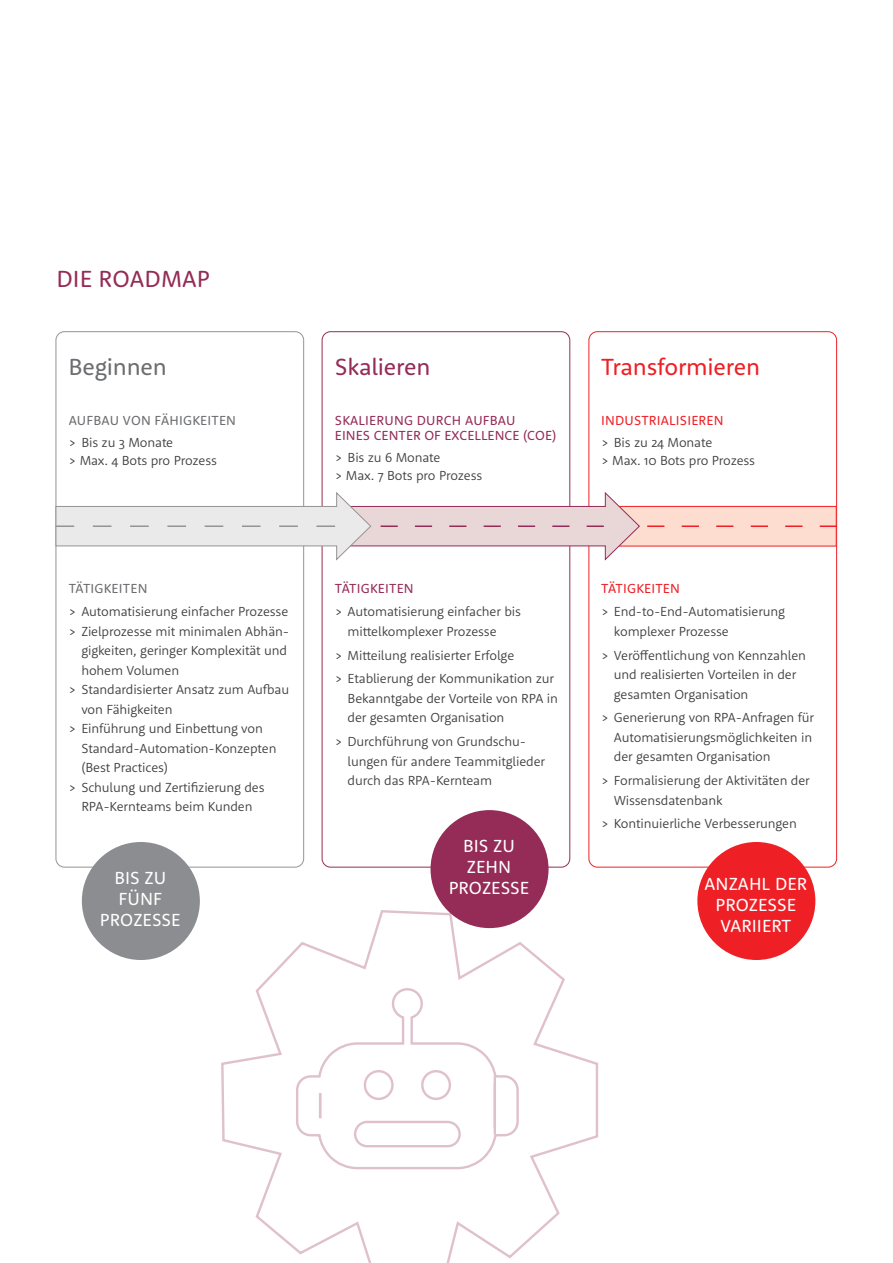
<style>
.page{position:relative;width:893px;height:1263px;background:#fff}
.page>*{position:absolute;margin:0;border:0;box-sizing:border-box;transform-origin:0 0}
.t1{font:24px "Rooney Sans";letter-spacing:-.005em;color:#942c57}
.t2{font:24px "Rooney Sans";letter-spacing:-.01em;color:#ee2026}
.t3{font:24px "Rooney Sans";letter-spacing:-.01em;color:#6c6d70}
.t4{font:18px/21px "Rooney Sans";letter-spacing:.005em;color:#fff;text-align:center}
.t5{font:300 13.5px/19.5px "Rooney Sans";letter-spacing:-.01em;color:#3e3e3f}
.t6{font:13.5px/15px "Rooney Sans";letter-spacing:.01em;color:#942c57}
.t7{font:13.5px "Rooney Sans";letter-spacing:.015em;color:#6c6d70}
.t8{font:13.5px "Rooney Sans";letter-spacing:.015em;color:#ee2026}
</style>
<div class="page">
<div style="left:613px;top:506px;width:224px;height:40px;background:#fdddcf;border:1px solid #ee2026"></div>
<svg style="left:647px;top:525px;width:190px;height:2px"></svg>
<svg style="left:55px;top:492px;width:585px;height:69px"></svg>
<div style="left:431px;top:810px;width:118px;height:118px;background:#942c57;border-radius:50%"></div>
<div style="left:697px;top:842px;width:118px;height:118px;background:#ee2026;border-radius:50%"></div>
<div style="left:82px;top:842px;width:118px;height:118px;background:#8b8d90;border-radius:50%"></div>
<svg style="left:221px;top:909px;width:377px;height:354px"></svg>
<h1 class="t1" style="left:57px;top:263px;width:155px">DIE ROADMAP</h1>
<h1 class="t3" style="left:69px;top:351px;width:100px">Beginnen</h1>
<p class="t7" style="left:69px;top:411px;width:169px">AUFBAU VON FÄHIGKEITEN</p>
<p class="t5" style="left:69px;top:433px;width:150px;line-height:18px">&gt; Bis zu 3 Monate<br>&gt; Max. 4 Bots pro Prozess</p>
<p class="t7" style="left:69px;top:579px;width:80px">TÄTIGKEITEN</p>
<p class="t5" style="left:69px;top:601px;width:221px">&gt; Automatisierung einfacher Prozesse</p>
<p class="t5" style="left:69px;top:621px;width:222px">&gt; Zielprozesse mit minimalen Abhän-</p>
<p class="t5" style="left:81px;top:640px;width:207px">gigkeiten, geringer Komplexität und</p>
<p class="t5" style="left:81px;top:660px;width:99px">hohem Volumen</p>
<p class="t5" style="left:69px;top:679px;width:222px">&gt; Standardisierter Ansatz zum Aufbau</p>
<p class="t5" style="left:81px;top:699px;width:93px">von Fähigkeiten</p>
<p class="t5" style="left:69px;top:718px;width:196px">&gt; Einführung und Einbettung von</p>
<p class="t5" style="left:81px;top:738px;width:197px">Standard-Automation-Konzepten</p>
<p class="t5" style="left:81px;top:757px;width:88px">(Best Practices)</p>
<p class="t5" style="left:69px;top:777px;width:198px">&gt; Schulung und Zertifizierung des</p>
<p class="t5" style="left:81px;top:796px;width:173px">RPA-Kernteams beim Kunden</p>
<h2 class="t4" style="left:100px;top:867px;width:82px">BIS ZU<br>FÜNF<br>PROZESSE</h2>
<h1 class="t1" style="left:335px;top:351px;width:97px">Skalieren</h1>
<p class="t6" style="left:335px;top:412px;width:223px">SKALIERUNG DURCH AUFBAU<br>EINES CENTER OF EXCELLENCE (COE)</p>
<p class="t5" style="left:335px;top:448px;width:149px;line-height:18px">&gt; Bis zu 6 Monate<br>&gt; Max. 7 Bots pro Prozess</p>
<p class="t6" style="left:335px;top:580px;width:80px">TÄTIGKEITEN</p>
<p class="t5" style="left:348px;top:601px;width:175px;text-indent:-13px">&gt; Automatisierung einfacher bis mittelkomplexer Prozesse</p>
<p class="t5" style="left:335px;top:643px;width:221px;line-height:23.7px">&gt; Mitteilung realisierter Erfolge<br>&gt; Etablierung der Kommunikation zur</p>
<p class="t5" style="left:348px;top:688px;width:212px">Bekanntgabe der Vorteile von RPA in der gesamten Organisation</p>
<p class="t5" style="left:348px;top:731px;width:199px;text-indent:-13px">&gt; Durchführung von Grundschu&shy;lungen für andere Teammitglieder durch das RPA-Kernteam</p>
<h2 class="t4" style="left:449px;top:835px;width:82px">BIS ZU<br>ZEHN<br>PROZESSE</h2>
<h1 class="t2" style="left:601px;top:351px;width:160px">Transformieren</h1>
<p class="t8" style="left:601px;top:411px;width:124px">INDUSTRIALISIEREN</p>
<p class="t5" style="left:601px;top:433px;width:155px;line-height:18px">&gt; Bis zu 24 Monate<br>&gt; Max. 10 Bots pro Prozess</p>
<p class="t8" style="left:601px;top:579px;width:80px">TÄTIGKEITEN</p>
<p class="t5" style="left:614px;top:601px;width:173px;text-indent:-13px">&gt; End-to-End-Automatisierung komplexer Prozesse</p>
<p class="t5" style="left:614px;top:645px;width:194px;text-indent:-13px">&gt; Veröffentlichung von Kennzahlen und realisierten Vorteilen in der gesamten Organisation</p>
<p class="t5" style="left:614px;top:707px;width:202px;text-indent:-13px">&gt; Generierung von RPA-Anfragen für<br>Automatisierungsmöglichkeiten in der gesamten Organisation</p>
<p class="t5" style="left:614px;top:770px;width:197px;text-indent:-13px">&gt; Formalisierung der Aktivitäten der<br>Wissensdatenbank</p>
<p class="t5" style="left:601px;top:813px;width:197px">&gt; Kontinuierliche Verbesserungen</p>
<h2 class="t4" style="left:704px;top:872px;width:104px">ANZAHL DER<br>PROZESSE<br>VARIIERT</h2>
</div>
